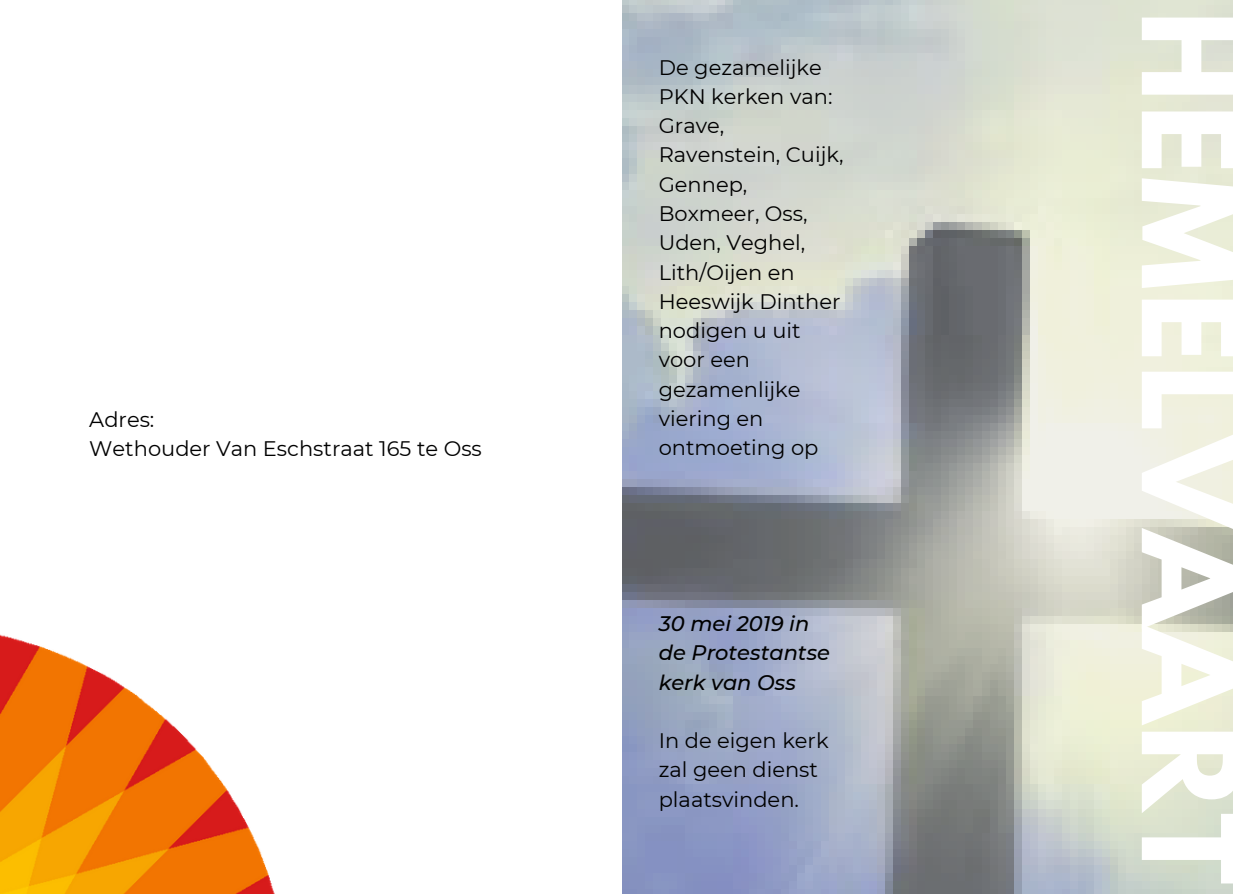
<style>
.page{position:relative;width:1233px;height:894px;background:#fff}
.page>*{position:absolute;margin:0;border:0;box-sizing:border-box;transform-origin:0 0}
.t1{font:700 120px "League Spartan";letter-spacing:.02em;color:#fff}
.t2{font:21px/29.2px "Montserrat";color:#000}
.t3{font:italic 500 21px/29.2px "Montserrat";color:#000}
</style>
<div class="page">
<img style="left:622px;top:0;width:611px;height:893px">
<img style="left:0;top:634px;width:275px;height:259px">
<p class="t2" style="left:89px;top:404px;width:394px">Adres:<br>Wethouder Van Eschstraat 165 te Oss</p>
<p class="t2" style="left:659px;top:52px;width:186px">De gezamelijke<br>PKN kerken van:<br>Grave,<br>Ravenstein, Cuijk,<br>Gennep,<br>Boxmeer, Oss,<br>Uden, Veghel,<br>Lith/Oijen en<br>Heeswijk Dinther nodigen u uit voor een gezamenlijke viering en ontmoeting op</p>
<p class="t3" style="left:659px;top:608px;width:173px">30 mei 2019 in de Protestantse kerk van Oss</p>
<p class="t2" style="left:659px;top:725px;width:171px">In de eigen kerk zal geen dienst plaatsvinden.</p>
<h1 class="t1" style="left:1250px;top:10px;width:875px;rotate:90deg">HEMELVAART</h1>
</div>
